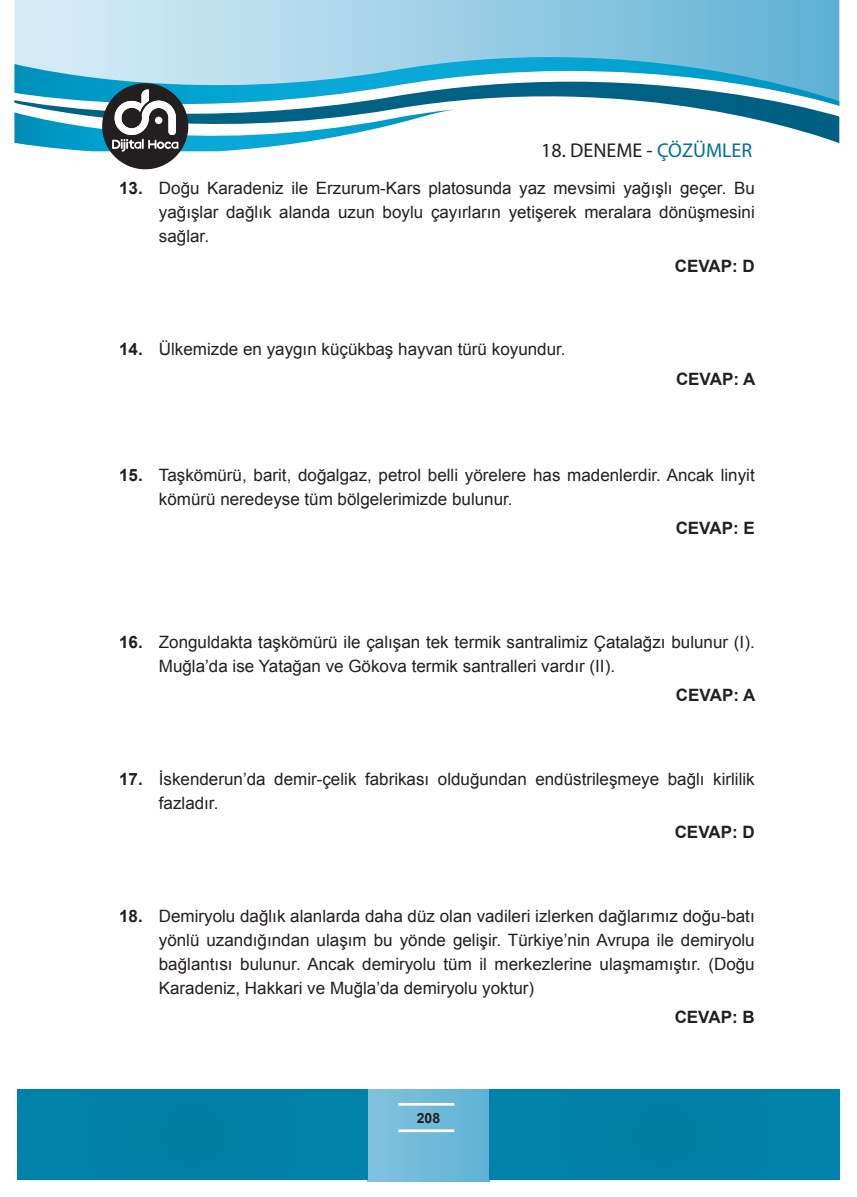
<style>
.page{position:relative;width:857px;height:1197px;background:#fff}
.page>*{position:absolute;margin:0;border:0;box-sizing:border-box;transform-origin:0 0}
.t1{font:20px "Myriad Pro";color:#231f20}
.t2{font:17px/24px "Arial";color:#231f20}
.t3{font:700 17px "Arial";color:#231f20}
.t4{font:700 14px "Arial";color:#231f20}
.s1{color:#006f92}
.s2{font-weight:700}
</style>
<div class="page">
<svg style="left:14px;top:0;width:824px;height:44px;background:#9ed0e6"></svg>
<svg style="left:14px;top:44px;width:824px;height:24px;background:#90cce5"></svg>
<svg style="left:14px;top:68px;width:824px;height:75px"></svg>
<div style="left:367px;top:1089px;width:122px;height:92px;background:linear-gradient(to right,#85c3df,#5fb3d5)"></div>
<hr style="left:398px;top:1102px;width:56px;height:1px;background:#fff">
<hr style="left:398px;top:1103px;width:56px;height:1px;background:#fff">
<hr style="left:398px;top:1104px;width:56px;height:1px;background:#fff">
<hr style="left:398px;top:1129px;width:56px;height:1px;background:#fff">
<hr style="left:398px;top:1130px;width:56px;height:1px;background:#fff">
<hr style="left:398px;top:1131px;width:56px;height:1px;background:#fff">
<div style="left:17px;top:1089px;width:350px;height:90px;background:#0080a8"></div>
<div style="left:489px;top:1089px;width:350px;height:90px;background:#0080a8"></div>
<div style="left:102px;top:83px;width:86px;height:86px;background:#231f20;border-radius:50%"></div>
<svg style="left:14px;top:89px;width:438px;height:67px"></svg>
<p class="t1" style="left:541px;top:138px;width:212px">18. DENEME - <span class="s1">ÇÖZÜMLER</span></p>
<p class="t2" style="left:159px;top:176px;width:597px;text-align:justify;text-indent:-40px"><span class="s2">13.</span> Doğu Karadeniz ile Erzurum-Kars platosunda yaz mevsimi yağışlı geçer. Bu yağışlar dağlık alanda uzun boylu çayırların yetişerek meralara dönüşmesini sağlar.</p>
<p class="t3" style="left:674px;top:254px;width:81px">CEVAP: D</p>
<p class="t2" style="left:119px;top:337px;width:448px"><span class="s2">14.</span> Ülkemizde en yaygın küçükbaş hayvan türü koyundur.</p>
<p class="t3" style="left:675px;top:367px;width:81px">CEVAP: A</p>
<p class="t2" style="left:159px;top:463px;width:597px;text-indent:-40px"><span class="s2">15.</span> Taşkömürü, barit, doğalgaz, petrol belli yörelere has madenlerdir. Ancak linyit kömürü neredeyse tüm bölgelerimizde bulunur.</p>
<p class="t3" style="left:675px;top:517px;width:81px">CEVAP: E</p>
<p class="t2" style="left:159px;top:629px;width:597px;text-indent:-40px"><span class="s2">16.</span> Zonguldakta taşkömürü ile çalışan tek termik santralimiz Çatalağzı bulunur (I).<br>Muğla’da ise Yatağan ve Gökova termik santralleri vardır (II).</p>
<p class="t3" style="left:675px;top:684px;width:81px">CEVAP: A</p>
<p class="t2" style="left:159px;top:766px;width:597px;text-indent:-40px"><span class="s2">17.</span> İskenderun’da demir-çelik fabrikası olduğundan endüstrileşmeye bağlı kirlilik fazladır.</p>
<p class="t3" style="left:674px;top:821px;width:81px">CEVAP: D</p>
<p class="t2" style="left:159px;top:903px;width:597px;text-align:justify;text-indent:-40px"><span class="s2">18.</span> Demiryolu dağlık alanlarda daha düz olan vadileri izlerken dağlarımız doğu-batı yönlü uzandığından ulaşım bu yönde gelişir. Türkiye’nin Avrupa ile demiryolu bağlantısı bulunur. Ancak demiryolu tüm il merkezlerine ulaşmamıştır. (Doğu Karadeniz, Hakkari ve Muğla’da demiryolu yoktur)</p>
<p class="t3" style="left:674px;top:1006px;width:81px">CEVAP: B</p>
<p class="t4" style="left:416px;top:1108px;width:25px">208</p>
</div>
